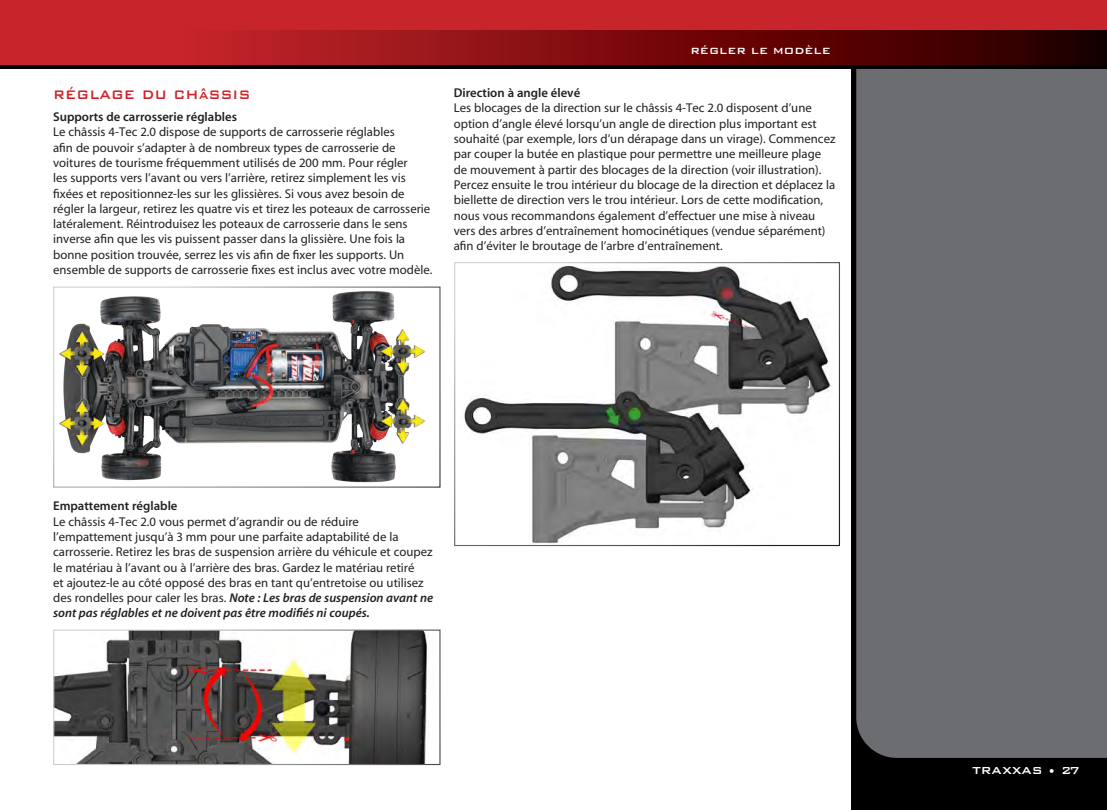
<style>
.page{position:relative;width:1107px;height:810px;background:#fff}
.page>*{position:absolute;margin:0;border:0;box-sizing:border-box;transform-origin:0 0}
.t1{font:16.5px "Bank Gothic Medium BT";color:#d1232a;scale:.91 1}
.t2{font:13.5px "Bank Gothic Medium BT";color:#fff}
.t3{font:12.75px/15.3px "Myriad";color:#231f20}
.t4{font:600 12.75px "Myriad";color:#231f20}
.t5{font:12px "Bank Gothic Medium BT";color:#fff}
.s1{font-weight:600;font-style:italic}
</style>
<div class="page">
<div style="left:851px;top:12px;width:256px;height:798px;background:#000"></div>
<div style="left:856px;top:69px;width:251px;height:689px;background:#6c6d70"></div>
<div style="left:0;top:0;width:1107px;height:69px;background:#000"></div>
<div style="left:0;top:0;width:1107px;height:50px;background:#c8242b"></div>
<svg style="left:0;top:31px;width:1107px;height:34px;background:#841013"></svg>
<img style="left:59px;top:291px;width:367px;height:192px">
<div style="left:53px;top:287px;width:388px;height:201px;border:1px solid #fff"></div>
<img style="left:55px;top:632px;width:372px;height:131px">
<div style="left:53px;top:630px;width:388px;height:135px;border:1px solid #fff"></div>
<img style="left:464px;top:265px;width:368px;height:278px">
<div style="left:454px;top:262px;width:386px;height:284px;border:1px solid #fff"></div>
<p class="t1" style="left:53px;top:86px;width:218px">RÉGLAGE DU CHâSSIS</p>
<p class="t4" style="left:53px;top:110px;width:185px">Supports de carrosserie réglables</p>
<p class="t3" style="left:53px;top:125px;width:381px">Le châssis 4-Tec 2.0 dispose de supports de carrosserie réglables<br>afin de pouvoir s’adapter à de nombreux types de carrosserie de voitures de tourisme fréquemment utilisés de 200 mm. Pour régler<br>les supports vers l’avant ou vers l’arrière, retirez simplement les vis fixées et repositionnez-les sur les glissières. Si vous avez besoin de régler la largeur, retirez les quatre vis et tirez les poteaux de carrosserie latéralement. Réintroduisez les poteaux de carrosserie dans le sens inverse afin que les vis puissent passer dans la glissière. Une fois la bonne position trouvée, serrez les vis afin de fixer les supports. Un ensemble de supports de carrosserie fixes est inclus avec votre modèle.</p>
<p class="t5" style="left:690px;top:44px;width:142px">RÉGLER LE MODÈLE</p>
<p class="t4" style="left:454px;top:86px;width:128px">Direction à angle élevé</p>
<p class="t3" style="left:454px;top:101px;width:383px">Les blocages de la direction sur le châssis 4-Tec 2.0 disposent d’une option d’angle élevé lorsqu’un angle de direction plus important est souhaité (par exemple, lors d’un dérapage dans un virage). Commencez par couper la butée en plastique pour permettre une meilleure plage de mouvement à partir des blocages de la direction (voir illustration).<br>Percez ensuite le trou intérieur du blocage de la direction et déplacez la biellette de direction vers le trou intérieur. Lors de cette modification, nous vous recommandons également d’effectuer une mise à niveau vers des arbres d’entraînement homocinétiques (vendue séparément) afin d’éviter le broutage de l’arbre d’entraînement.</p>
<p class="t4" style="left:53px;top:500px;width:126px">Empattement réglable</p>
<p class="t3" style="left:53px;top:514px;width:381px">Le châssis 4-Tec 2.0 vous permet d’agrandir ou de réduire l’empattement jusqu’à 3 mm pour une parfaite adaptabilité de la carrosserie. Retirez les bras de suspension arrière du véhicule et coupez le matériau à l’avant ou à l’arrière des bras. Gardez le matériau retiré<br>et ajoutez-le au côté opposé des bras en tant qu’entretoise ou utilisez des rondelles pour caler les bras. <span class="s1">Note : Les bras de suspension avant ne sont pas réglables et ne doivent pas être modifiés ni coupés.</span></p>
<p class="t2" style="left:972px;top:763px;width:109px">TRAXXAS • 27</p>
</div>
